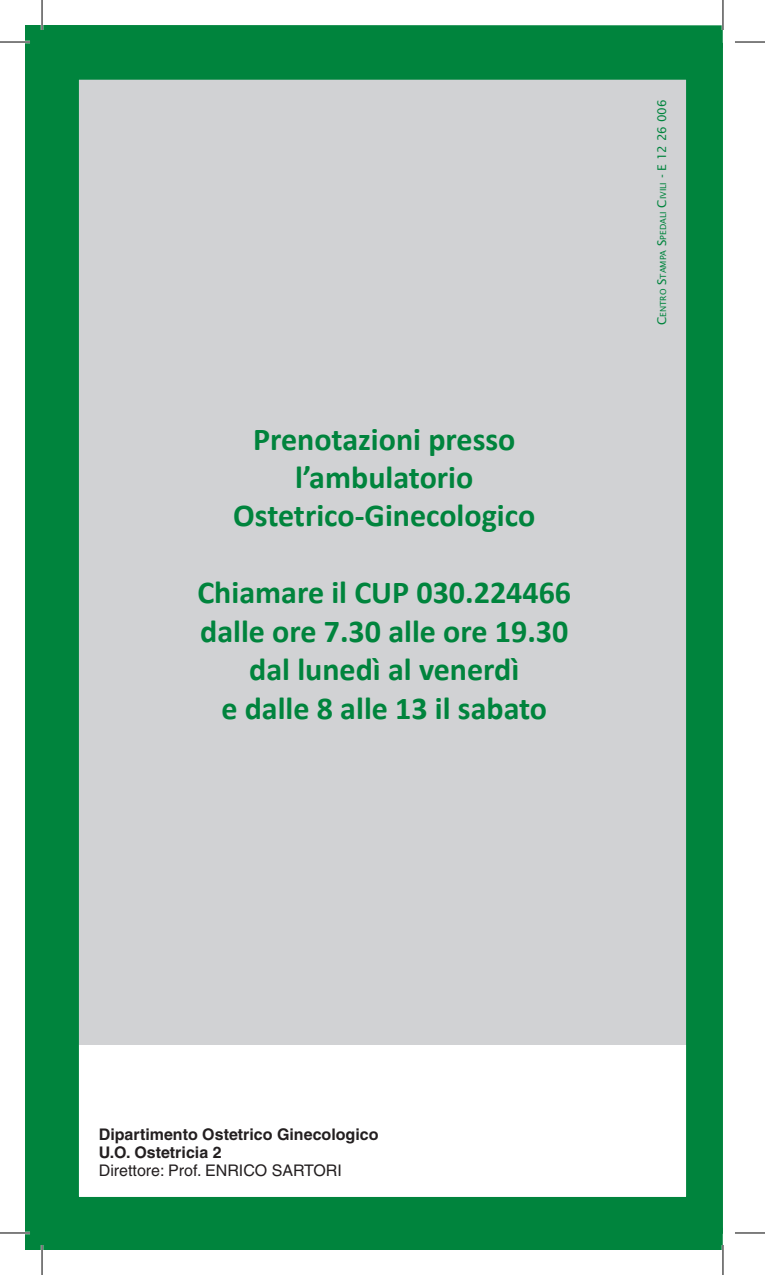
<style>
.page{position:relative;width:765px;height:1275px;background:#fff}
.page>*{position:absolute;margin:0;border:0;box-sizing:border-box;transform-origin:0 0}
.t1{font:700 32px "Calibri";color:#00843d}
.t2{font:700 16px "Helvetica";color:#231f20}
.t3{font:16px "Helvetica";color:#231f20}
.t4{font:8.4px "Lucida Sans";color:#00843d}
.s1{font-size:12px}
</style>
<div class="page">
<div style="left:64px;top:65px;width:640px;height:979px;background:#d1d2d4"></div>
<div style="left:42px;top:43px;width:680px;height:1190px;border:37px solid #00843d"></div>
<div style="left:25px;top:26px;width:23px;height:1224px;background:#00843d"></div>
<div style="left:25px;top:25px;width:697px;height:23px;background:#00843d"></div>
<div style="left:25px;top:1227px;width:697px;height:23px;background:#00843d"></div>
<hr style="left:0;top:41px;width:30px;height:2px;background:#fff">
<hr style="left:0;top:1231px;width:30px;height:3px;background:#fff">
<hr style="left:41px;top:0;width:2px;height:30px;background:#fff">
<hr style="left:41px;top:1245px;width:2px;height:30px;background:#fff">
<hr style="left:721px;top:0;width:3px;height:30px;background:#fff">
<hr style="left:721px;top:1245px;width:3px;height:30px;background:#fff">
<hr style="left:0;top:42px;width:30px;height:1px;background:#000">
<hr style="left:734px;top:42px;width:30px;height:1px;background:#000">
<hr style="left:0;top:1232px;width:30px;height:1px;background:#000">
<hr style="left:734px;top:1232px;width:30px;height:1px;background:#000">
<hr style="left:42px;top:0;width:1px;height:30px;background:#000">
<hr style="left:42px;top:1245px;width:1px;height:30px;background:#000">
<hr style="left:722px;top:0;width:1px;height:30px;background:#000">
<hr style="left:722px;top:1245px;width:1px;height:30px;background:#000">
<p class="t1" style="left:253px;top:418px;width:264px">Prenotazioni presso</p>
<p class="t1" style="left:295px;top:457px;width:180px">l’ambulatorio</p>
<p class="t1" style="left:233px;top:495px;width:303px">Ostetrico-Ginecologico</p>
<p class="t1" style="left:197px;top:572px;width:375px">Chiamare il CUP 030.224466</p>
<p class="t1" style="left:200px;top:610px;width:369px">dalle ore 7.30 alle ore 19.30</p>
<p class="t1" style="left:249px;top:649px;width:271px">dal lunedì al venerdì</p>
<p class="t1" style="left:221px;top:687px;width:327px">e dalle 8 alle 13 il sabato</p>
<p class="t4" style="left:658px;top:325px;width:227px;rotate:-90deg"><span class="s1">C</span>entro <span class="s1">S</span>tampa <span class="s1">S</span>pedali <span class="s1">C</span>ivili <span class="s1">- E 12 26 006</span></p>
<p class="t2" style="left:99px;top:1124px;width:281px">Dipartimento Ostetrico Ginecologico</p>
<p class="t2" style="left:99px;top:1142px;width:124px">U.O. Ostetricia 2</p>
<p class="t3" style="left:99px;top:1161px;width:244px">Direttore: Prof. ENRICO SARTORI</p>
</div>
